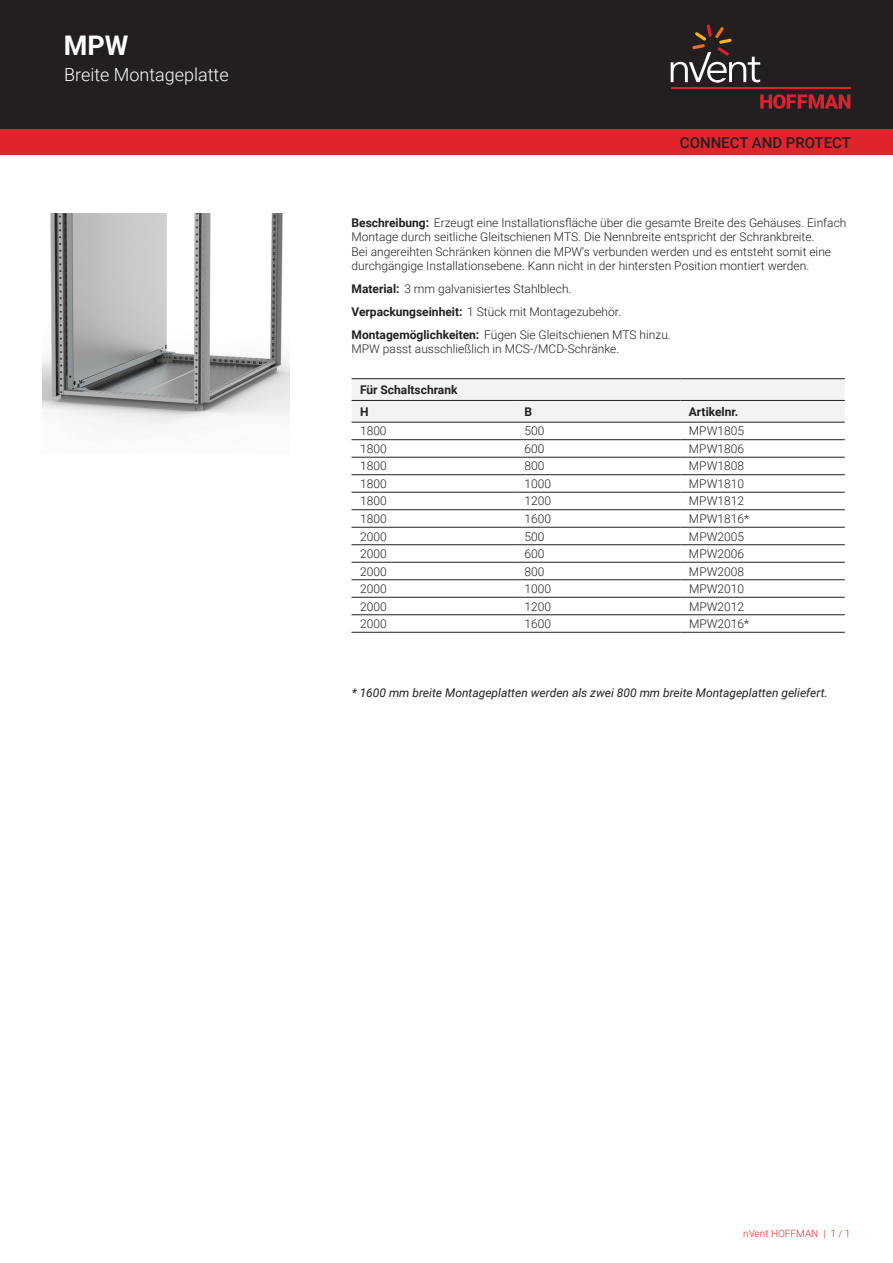
<style>
.page{position:relative;width:893px;height:1263px;background:#fff}
.page>*{position:absolute;margin:0;border:0;box-sizing:border-box;transform-origin:0 0}
.t1{font:700 27px "Roboto";color:#fff}
.t2{font:300 18px "Roboto";color:#fff}
.t3{font:500 15px "Roboto";color:#231f20}
.t4{font:300 12px/14.4px "Roboto";color:#231f20}
.t5{font:italic 12px "Roboto";color:#231f20}
.t6{font:700 12px/21.8px "Roboto";color:#231f20}
.t7{font:300 10.05px "Roboto";color:#de252e}
.s1{font-weight:700}
</style>
<div class="page">
<div style="left:0;top:0;width:893px;height:129px;background:#231f20"></div>
<svg style="left:760px;top:94px;width:90px;height:15px"></svg>
<hr style="left:671px;top:88px;width:179px;height:1px;background:#db2230">
<svg style="left:671px;top:24px;width:89px;height:59px"></svg>
<div style="left:0;top:129px;width:893px;height:26px;background:#de252e"></div>
<svg style="left:351px;top:379px;width:494px;height:43px"></svg>
<hr style="left:351px;top:378px;width:165px;height:1px;background:#231f20">
<hr style="left:516px;top:378px;width:164px;height:1px;background:#231f20">
<hr style="left:680px;top:378px;width:165px;height:1px;background:#231f20">
<hr style="left:351px;top:439px;width:165px;height:1px;background:#231f20">
<hr style="left:516px;top:439px;width:164px;height:1px;background:#231f20">
<hr style="left:680px;top:439px;width:165px;height:1px;background:#231f20">
<hr style="left:351px;top:457px;width:165px;height:1px;background:#231f20">
<hr style="left:516px;top:457px;width:164px;height:1px;background:#231f20">
<hr style="left:680px;top:457px;width:165px;height:1px;background:#231f20">
<hr style="left:351px;top:474px;width:165px;height:1px;background:#231f20">
<hr style="left:516px;top:474px;width:164px;height:1px;background:#231f20">
<hr style="left:680px;top:474px;width:165px;height:1px;background:#231f20">
<hr style="left:351px;top:492px;width:165px;height:1px;background:#231f20">
<hr style="left:516px;top:492px;width:164px;height:1px;background:#231f20">
<hr style="left:680px;top:492px;width:165px;height:1px;background:#231f20">
<hr style="left:351px;top:509px;width:165px;height:1px;background:#231f20">
<hr style="left:516px;top:509px;width:164px;height:1px;background:#231f20">
<hr style="left:680px;top:509px;width:165px;height:1px;background:#231f20">
<hr style="left:351px;top:527px;width:165px;height:1px;background:#231f20">
<hr style="left:516px;top:527px;width:164px;height:1px;background:#231f20">
<hr style="left:680px;top:527px;width:165px;height:1px;background:#231f20">
<hr style="left:351px;top:544px;width:165px;height:1px;background:#231f20">
<hr style="left:516px;top:544px;width:164px;height:1px;background:#231f20">
<hr style="left:680px;top:544px;width:165px;height:1px;background:#231f20">
<hr style="left:351px;top:562px;width:165px;height:1px;background:#231f20">
<hr style="left:516px;top:562px;width:164px;height:1px;background:#231f20">
<hr style="left:680px;top:562px;width:165px;height:1px;background:#231f20">
<hr style="left:351px;top:579px;width:165px;height:1px;background:#231f20">
<hr style="left:516px;top:579px;width:164px;height:1px;background:#231f20">
<hr style="left:680px;top:579px;width:165px;height:1px;background:#231f20">
<hr style="left:351px;top:597px;width:165px;height:1px;background:#231f20">
<hr style="left:516px;top:597px;width:164px;height:1px;background:#231f20">
<hr style="left:680px;top:597px;width:165px;height:1px;background:#231f20">
<hr style="left:351px;top:614px;width:165px;height:1px;background:#231f20">
<hr style="left:516px;top:614px;width:164px;height:1px;background:#231f20">
<hr style="left:680px;top:614px;width:165px;height:1px;background:#231f20">
<hr style="left:351px;top:632px;width:165px;height:1px;background:#231f20">
<hr style="left:516px;top:632px;width:164px;height:1px;background:#231f20">
<hr style="left:680px;top:632px;width:165px;height:1px;background:#231f20">
<hr style="left:351px;top:400px;width:165px;height:1px;background:#231f20">
<hr style="left:516px;top:400px;width:164px;height:1px;background:#231f20">
<hr style="left:680px;top:400px;width:165px;height:1px;background:#231f20">
<hr style="left:351px;top:422px;width:165px;height:1px;background:#231f20">
<hr style="left:516px;top:422px;width:164px;height:1px;background:#231f20">
<hr style="left:680px;top:422px;width:165px;height:1px;background:#231f20">
<img style="left:43px;top:213px;width:246px;height:215px">
<h1 class="t1" style="left:64px;top:27px;width:66px">MPW</h1>
<h2 class="t2" style="left:64px;top:62px;width:166px">Breite Montageplatte</h2>
<p class="t3" style="left:680px;top:132px;width:173px">CONNECT AND PROTECT</p>
<p class="t4" style="left:351px;top:215px;width:496px"><span class="s1">Beschreibung:</span> Erzeugt eine Installationsfläche über die gesamte Breite des Gehäuses. Einfach Montage durch seitliche Gleitschienen MTS. Die Nennbreite entspricht der Schrankbreite.<br>Bei angereihten Schränken können die MPW's verbunden werden und es entsteht somit eine durchgängige Installationsebene. Kann nicht in der hintersten Position montiert werden.</p>
<p class="t4" style="left:351px;top:277px;width:321px;line-height:23px"><span class="s1">Material:</span> 3 mm galvanisiertes Stahlblech.<br><span class="s1">Verpackungseinheit:</span> 1 Stück mit Montagezubehör.<br><span class="s1">Montagemöglichkeiten:</span> Fügen Sie Gleitschienen MTS hinzu.</p>
<p class="t4" style="left:351px;top:341px;width:269px">MPW passt ausschließlich in MCS-/MCD-Schränke.</p>
<p class="t6" style="left:360px;top:378px;width:99px">Für Schaltschrank<br>H</p>
<p class="t6" style="left:524px;top:400px;width:9px">B</p>
<p class="t6" style="left:689px;top:400px;width:51px">Artikelnr.</p>
<p class="t4" style="left:360px;top:423px;width:28px">1800</p>
<p class="t4" style="left:524px;top:423px;width:21px">500</p>
<p class="t4" style="left:689px;top:423px;width:57px">MPW1805</p>
<p class="t4" style="left:360px;top:441px;width:28px">1800</p>
<p class="t4" style="left:524px;top:441px;width:21px">600</p>
<p class="t4" style="left:689px;top:441px;width:57px">MPW1806</p>
<p class="t4" style="left:360px;top:459px;width:28px">1800</p>
<p class="t4" style="left:524px;top:459px;width:21px">800</p>
<p class="t4" style="left:689px;top:459px;width:57px">MPW1808</p>
<p class="t4" style="left:360px;top:476px;width:28px">1800</p>
<p class="t4" style="left:524px;top:476px;width:28px">1000</p>
<p class="t4" style="left:689px;top:476px;width:57px">MPW1810</p>
<p class="t4" style="left:360px;top:494px;width:28px">1800</p>
<p class="t4" style="left:524px;top:494px;width:28px">1200</p>
<p class="t4" style="left:689px;top:494px;width:57px">MPW1812</p>
<p class="t4" style="left:360px;top:511px;width:28px">1800</p>
<p class="t4" style="left:524px;top:511px;width:28px">1600</p>
<p class="t4" style="left:689px;top:511px;width:62px">MPW1816*</p>
<p class="t4" style="left:360px;top:529px;width:28px">2000</p>
<p class="t4" style="left:524px;top:529px;width:21px">500</p>
<p class="t4" style="left:689px;top:529px;width:57px">MPW2005</p>
<p class="t4" style="left:360px;top:546px;width:28px">2000</p>
<p class="t4" style="left:525px;top:546px;width:21px">600</p>
<p class="t4" style="left:689px;top:546px;width:57px">MPW2006</p>
<p class="t4" style="left:360px;top:564px;width:28px">2000</p>
<p class="t4" style="left:525px;top:564px;width:21px">800</p>
<p class="t4" style="left:689px;top:564px;width:57px">MPW2008</p>
<p class="t4" style="left:360px;top:581px;width:28px">2000</p>
<p class="t4" style="left:525px;top:581px;width:28px">1000</p>
<p class="t4" style="left:689px;top:581px;width:57px">MPW2010</p>
<p class="t4" style="left:360px;top:599px;width:28px">2000</p>
<p class="t4" style="left:525px;top:599px;width:28px">1200</p>
<p class="t4" style="left:689px;top:599px;width:57px">MPW2012</p>
<p class="t4" style="left:360px;top:616px;width:28px">2000</p>
<p class="t4" style="left:525px;top:616px;width:28px">1600</p>
<p class="t4" style="left:689px;top:616px;width:62px">MPW2016*</p>
<p class="t5" style="left:352px;top:685px;width:478px">* 1600 mm breite Montageplatten werden als zwei 800 mm breite Montageplatten geliefert.</p>
<p class="t7" style="left:743px;top:1226px;width:109px">nVent HOFFMAN | 1 / 1</p>
</div>
